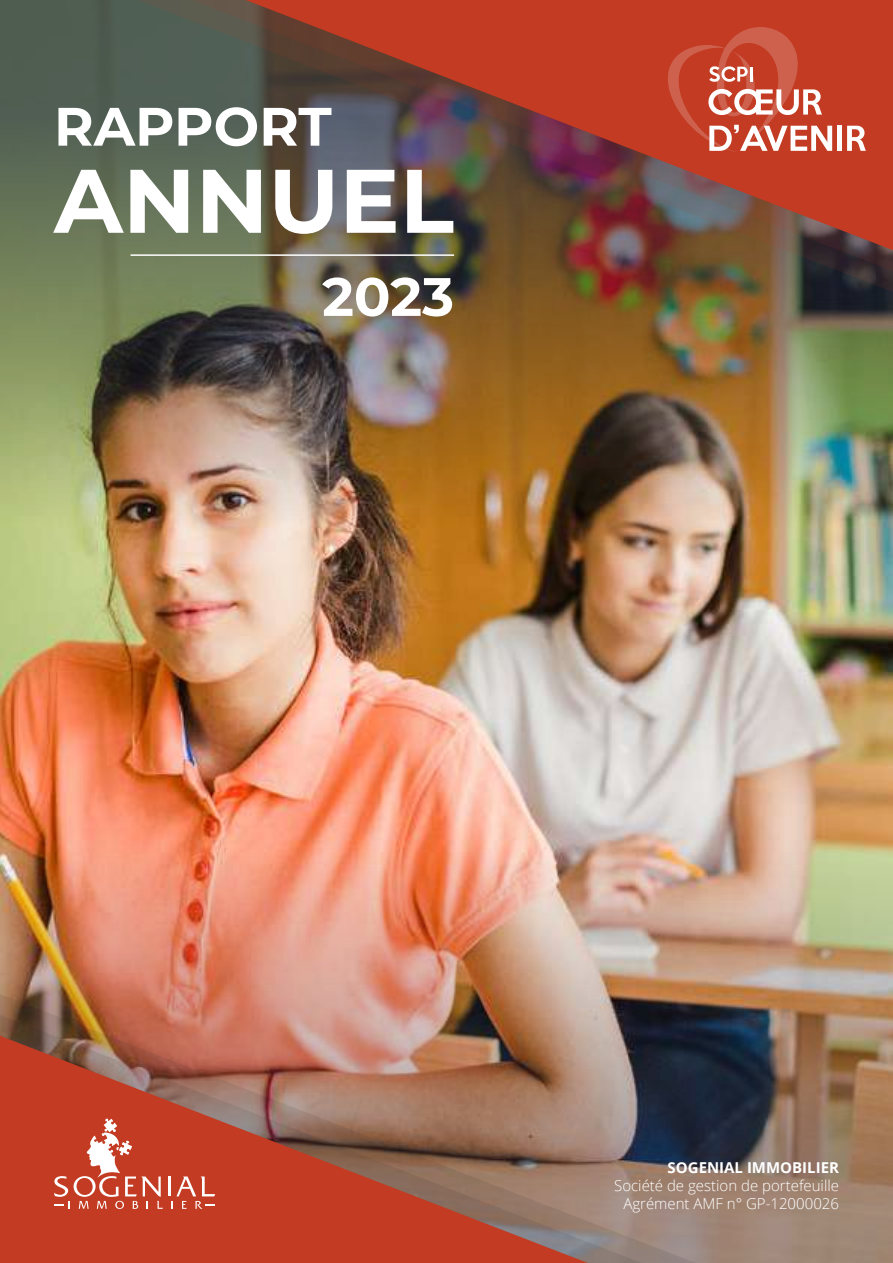
<style>
.page{position:relative;width:893px;height:1263px;background:#fff}
.page>*{position:absolute;margin:0;border:0;box-sizing:border-box;transform-origin:0 0}
.t1{font:700 90px "Montserrat";color:#fff}
.t2{font:700 54px "Montserrat";color:#fff}
.t3{font:300 15px/18px "Open Sans";color:#fff;text-align:right}
.t4{font:700 15px "Open Sans";color:#fff}
</style>
<div class="page">
<img style="left:0;top:524px;width:893px;height:322px">
<img style="left:0;top:846px;width:893px;height:417px">
<img style="left:0;top:0;width:893px;height:524px">
<svg style="left:105px;top:0;width:788px;height:297px;background:#605f47"></svg>
<svg style="left:159px;top:0;width:734px;height:276px;background:#5e5d4b"></svg>
<img style="left:246px;top:0;width:647px;height:250px">
<div style="left:837px;top:126px;width:5px;height:25px;background:#fff"></div>
<svg style="left:847px;top:126px;width:19px;height:25px"></svg>
<svg style="left:654px;top:27px;width:178px;height:126px;background:#cc5c47"></svg>
<hr style="left:750px;top:67px;width:3px;height:14px;background:#fff">
<img style="left:0;top:989px;width:729px;height:274px">
<img style="left:0;top:1010px;width:675px;height:253px">
<img style="left:0;top:1036px;width:588px;height:227px">
<hr style="left:131px;top:254px;width:323px;height:2px;background:#fff">
<hr style="left:168px;top:1176px;width:3px;height:20px;background:#fff">
<svg style="left:171px;top:1176px;width:44px;height:33px"></svg>
<svg style="left:54px;top:1118px;width:109px;height:91px;background:#cd5e4a"></svg>
<h2 class="t2" style="left:54px;top:97px;width:279px">RAPPORT</h2>
<h1 class="t1" style="left:54px;top:152px;width:402px">ANNUEL</h1>
<h2 class="t2" style="left:322px;top:267px;width:133px">2023</h2>
<p class="t4" style="left:668px;top:1161px;width:173px">SOGENIAL IMMOBILIER</p>
<p class="t3" style="left:614px;top:1178px;width:226px">Société de gestion de portefeuille<br>Agrément AMF n° GP-12000026</p>
</div>
